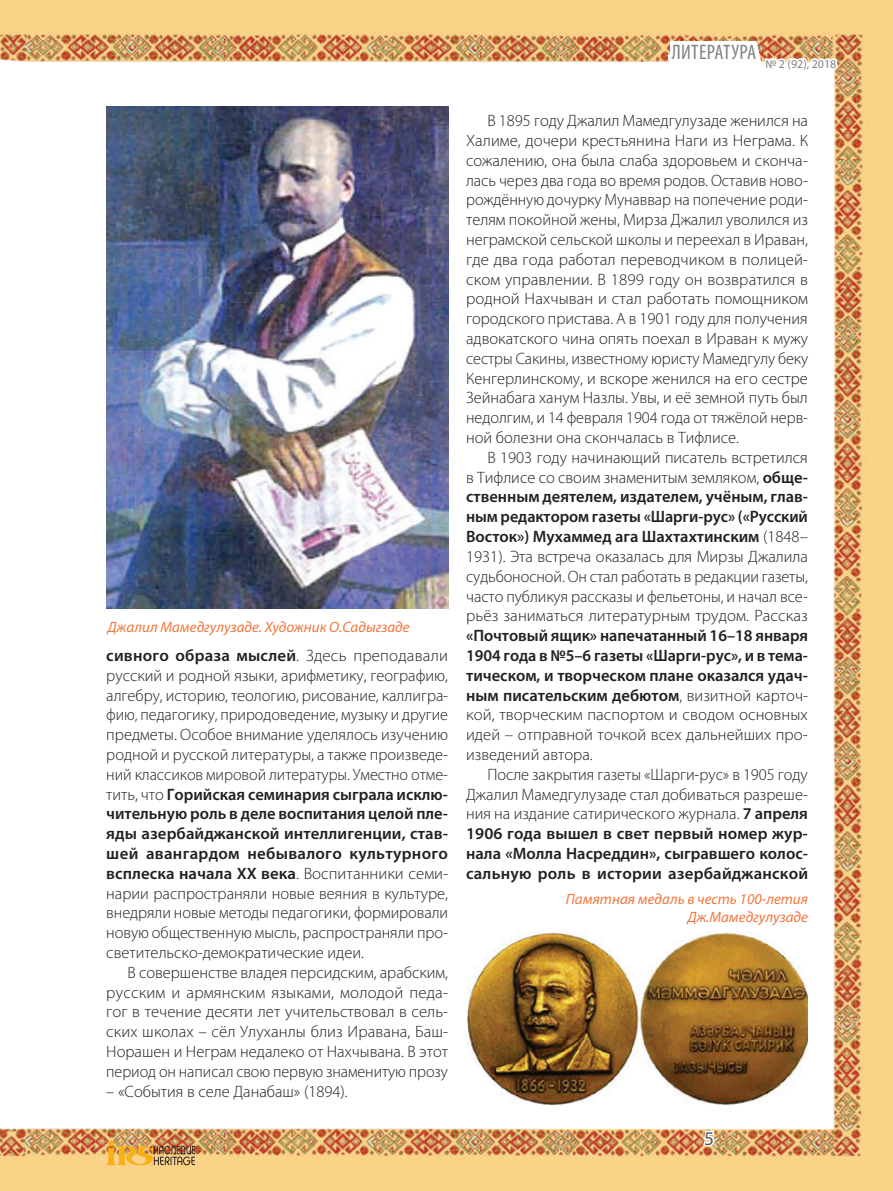
<style>
.page{position:relative;width:893px;height:1191px;background:#fff}
.page>*{position:absolute;margin:0;border:0;box-sizing:border-box;transform-origin:0 0}
.t1{font:condensed 21px "Myriad Pro";letter-spacing:.02em;color:#808285}
.t2{font:19.5px "Myriad Pro";color:#57585a}
.t3{font:300 16.5px "Myriad Pro";color:#231f20}
.t4{font:600 16.5px "Myriad Pro";color:#231f20}
.t5{font:italic 15px/18px "Myriad Pro";color:#f3753d;text-align:right}
.t6{font:12px "Myriad Pro";color:#808285}
.s1{font-weight:300}
.s2{font-weight:600}
</style>
<div class="page">
<img style="left:0;top:0;width:893px;height:1191px">
<img style="left:106px;top:1140px;width:89px;height:25px">
<svg style="left:701px;top:1129px;width:15px;height:19px"></svg>
<img style="left:106px;top:106px;width:342px;height:502px">
<img style="left:466px;top:931px;width:342px;height:175px">
<svg style="left:663px;top:0;width:176px;height:110px"></svg>
<p class="t1" style="left:722px;top:39px;width:40px">??????</p>
<p class="t1" style="left:673px;top:39px;width:86px">ЛИТЕРАТУРА</p>
<p class="t6" style="left:765px;top:56px;width:73px">№ 2 (92), 2018</p>
<p class="t5" style="left:108px;top:617px;width:303px">Джалил Мамедгулузаде. Художник О.Садыгзаде</p>
<p class="t4" style="left:106px;top:645px;width:343px">сивного образа мыслей<span class="s1">. Здесь преподавали</span></p>
<p class="t3" style="left:106px;top:666px;width:343px">русский и родной языки, арифметику, географию,</p>
<p class="t3" style="left:106px;top:686px;width:343px">алгебру, историю, теологию, рисование, каллигра-</p>
<p class="t3" style="left:106px;top:706px;width:343px">фию, педагогику, природоведение, музыку и другие</p>
<p class="t3" style="left:106px;top:725px;width:343px">предметы. Особое внимание уделялось изучению</p>
<p class="t3" style="left:106px;top:745px;width:343px">родной и русской литературы, а также произведе-</p>
<p class="t3" style="left:106px;top:765px;width:343px">ний классиков мировой литературы. Уместно отме-</p>
<p class="t4" style="left:106px;top:783px;width:343px"><span class="s1">тить, что</span> Горийская семинария сыграла исклю-</p>
<p class="t4" style="left:106px;top:803px;width:343px">чительную роль в деле воспитания целой пле-</p>
<p class="t4" style="left:106px;top:823px;width:343px">яды азербайджанской интеллигенции, став-</p>
<p class="t4" style="left:106px;top:843px;width:343px">шей авангардом небывалого культурного</p>
<p class="t4" style="left:106px;top:862px;width:343px">всплеска начала XX века<span class="s1">. Воспитанники семи-</span></p>
<p class="t3" style="left:106px;top:884px;width:343px">нарии распространяли новые веяния в культуре,</p>
<p class="t3" style="left:106px;top:904px;width:343px">внедряли новые методы педагогики, формировали</p>
<p class="t3" style="left:106px;top:923px;width:343px">новую общественную мысль, распространяли про-</p>
<p class="t3" style="left:106px;top:943px;width:259px">светительско-демократические идеи.</p>
<p class="t3" style="left:128px;top:963px;width:322px">В совершенстве владея персидским, арабским,</p>
<p class="t3" style="left:106px;top:983px;width:343px">русским и армянским языками, молодой педа-</p>
<p class="t3" style="left:106px;top:1003px;width:343px">гог в течение десяти лет учительствовал в сель-</p>
<p class="t3" style="left:106px;top:1022px;width:343px">ских школах – сёл Улуханлы близ Иравана, Баш-</p>
<p class="t3" style="left:106px;top:1042px;width:343px">Норашен и Неграм недалеко от Нахчывана. В этот</p>
<p class="t3" style="left:106px;top:1062px;width:343px">период он написал свою первую знаменитую прозу</p>
<p class="t3" style="left:106px;top:1082px;width:243px">– «События в селе Данабаш» (1894).</p>
<p class="t3" style="left:487px;top:112px;width:322px">В 1895 году Джалил Мамедгулузаде женился на</p>
<p class="t3" style="left:466px;top:131px;width:344px">Халиме, дочери крестьянина Наги из Неграма. К</p>
<p class="t3" style="left:466px;top:151px;width:343px">сожалению, она была слаба здоровьем и сконча-</p>
<p class="t3" style="left:466px;top:171px;width:343px">лась через два года во время родов. Оставив ново-</p>
<p class="t3" style="left:466px;top:191px;width:343px">рождённую дочурку Мунаввар на попечение роди-</p>
<p class="t3" style="left:466px;top:211px;width:343px">телям покойной жены, Мирза Джалил уволился из</p>
<p class="t3" style="left:466px;top:230px;width:343px">неграмской сельской школы и переехал в Ираван,</p>
<p class="t3" style="left:466px;top:250px;width:343px">где два года работал переводчиком в полицей-</p>
<p class="t3" style="left:466px;top:270px;width:343px">ском управлении. В 1899 году он возвратился в</p>
<p class="t3" style="left:466px;top:290px;width:343px">родной Нахчыван и стал работать помощником</p>
<p class="t3" style="left:466px;top:310px;width:343px">городского пристава. А в 1901 году для получения</p>
<p class="t3" style="left:466px;top:329px;width:343px">адвокатского чина опять поехал в Ираван к мужу</p>
<p class="t3" style="left:466px;top:349px;width:344px">сестры Сакины, известному юристу Мамедгулу беку</p>
<p class="t3" style="left:466px;top:369px;width:343px">Кенгерлинскому, и вскоре женился на его сестре</p>
<p class="t3" style="left:466px;top:389px;width:343px">Зейнабага ханум Назлы. Увы, и её земной путь был</p>
<p class="t3" style="left:466px;top:409px;width:343px">недолгим, и 14 февраля 1904 года от тяжёлой нерв-</p>
<p class="t3" style="left:466px;top:428px;width:275px">ной болезни она скончалась в Тифлисе.</p>
<p class="t3" style="left:487px;top:448px;width:322px">В 1903 году начинающий писатель встретился</p>
<p class="t3" style="left:466px;top:468px;width:343px">в Тифлисе со своим знаменитым земляком, <span class="s2">обще-</span></p>
<p class="t4" style="left:466px;top:486px;width:343px">ственным деятелем, издателем, учёным, глав-</p>
<p class="t4" style="left:466px;top:506px;width:343px">ным редактором газеты «Шарги-рус» («Русский</p>
<p class="t4" style="left:466px;top:526px;width:343px">Восток») Мухаммед ага Шахтахтинским <span class="s1">(1848–</span></p>
<p class="t3" style="left:466px;top:547px;width:343px">1931). Эта встреча оказалась для Мирзы Джалила</p>
<p class="t3" style="left:466px;top:567px;width:343px">судьбоносной. Он стал работать в редакции газеты,</p>
<p class="t3" style="left:466px;top:587px;width:343px">часто публикуя рассказы и фельетоны, и начал все-</p>
<p class="t3" style="left:466px;top:607px;width:343px">рьёз заниматься литературным трудом. Рассказ</p>
<p class="t4" style="left:466px;top:625px;width:343px">«Почтовый ящик» напечатанный 16–18 января</p>
<p class="t4" style="left:466px;top:645px;width:343px">1904 года в №5–6 газеты «Шарги-рус», и в тема-</p>
<p class="t4" style="left:466px;top:664px;width:343px">тическом, и творческом плане оказался удач-</p>
<p class="t4" style="left:466px;top:684px;width:343px">ным писательским дебютом<span class="s1">, визитной карточ-</span></p>
<p class="t3" style="left:466px;top:706px;width:343px">кой, творческим паспортом и сводом основных</p>
<p class="t3" style="left:466px;top:725px;width:343px">идей – отправной точкой всех дальнейших про-</p>
<p class="t3" style="left:466px;top:745px;width:128px">изведений автора.</p>
<p class="t3" style="left:487px;top:765px;width:322px">После закрытия газеты «Шарги-рус» в 1905 году</p>
<p class="t3" style="left:466px;top:785px;width:343px">Джалил Мамедгулузаде стал добиваться разреше-</p>
<p class="t3" style="left:466px;top:805px;width:343px">ния на издание сатирического журнала. <span class="s2">7 апреля</span></p>
<p class="t4" style="left:466px;top:823px;width:343px">1906 года вышел в свет первый номер жур-</p>
<p class="t4" style="left:466px;top:843px;width:343px">нала «Молла Насреддин», сыгравшего колос-</p>
<p class="t4" style="left:466px;top:862px;width:343px">сальную роль в истории азербайджанской</p>
<p class="t5" style="left:566px;top:889px;width:244px">Памятная медаль в честь 100-летия<br>Дж.Мамедгулузаде</p>
<p class="t2" style="left:704px;top:1126px;width:12px">5</p>
</div>
